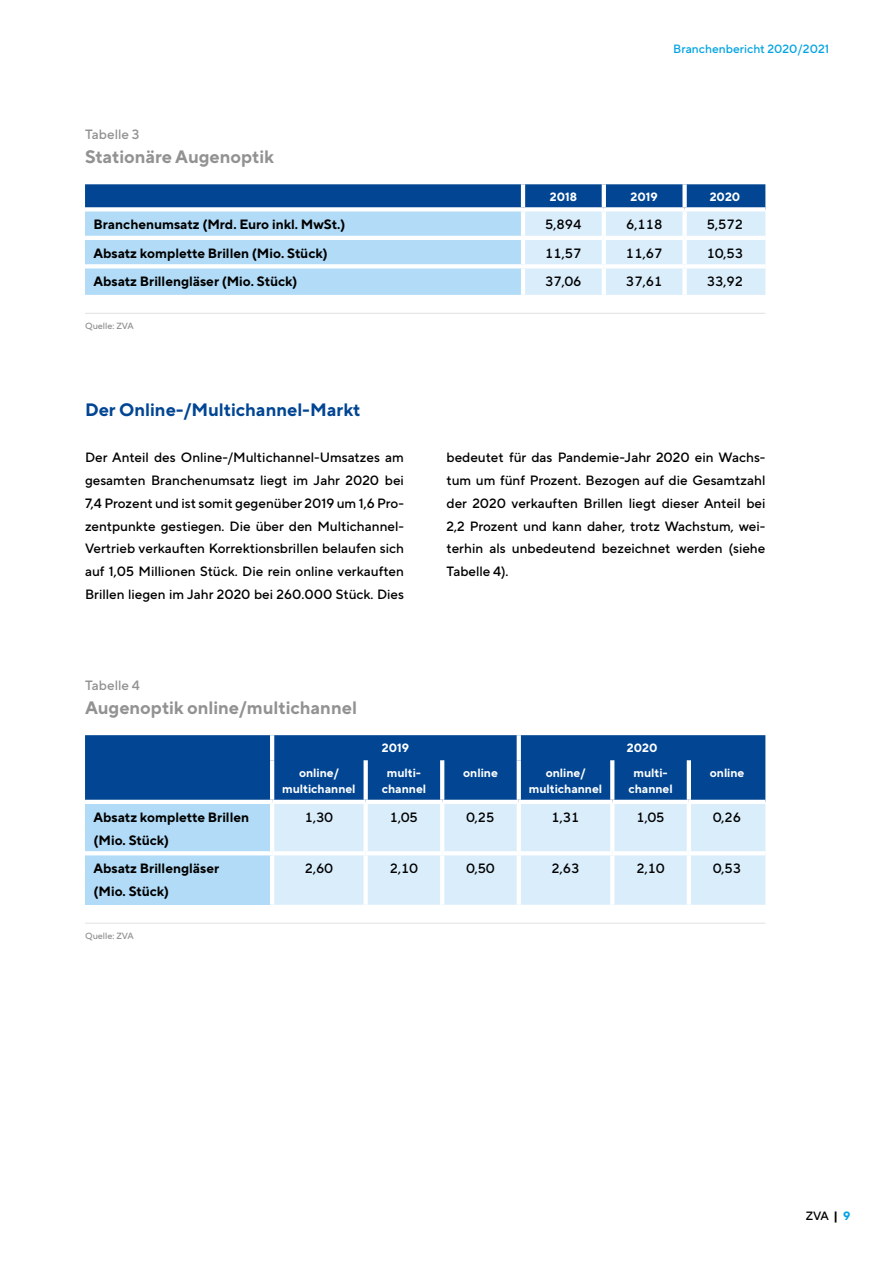
<style>
.page{position:relative;width:893px;height:1263px;background:#fff}
.page>*{position:absolute;margin:0;border:0;box-sizing:border-box;transform-origin:0 0}
.t1{font:700 18px "TT Norms Pro";color:#929292}
.t2{font:700 18px "TT Norms Pro";color:#014593}
.t3{font:500 13.5px/23px "TT Norms Pro";color:#000;text-align:justify}
.t4{font:700 13.5px/23px "TT Norms Pro";color:#000}
.t5{font:500 13.5px "TT Norms Pro";color:#929292}
.t6{font:700 12px/16.5px "TT Norms Pro";color:#fff;text-align:center}
.t7{font:500 12px "TT Norms Pro";color:#00a3e2}
.t8{font:500 12px "TT Norms Pro";color:#000}
.t9{font:500 9px "TT Norms Pro";color:#929292}
.s1{font-weight:700}
.s2{font-weight:700;color:#00a3e2}
</style>
<div class="page">
<svg style="left:85px;top:184px;width:680px;height:111px;background:#94bde0"></svg>
<hr style="left:521px;top:184px;width:4px;height:23px;background:#fff">
<hr style="left:602px;top:184px;width:4px;height:23px;background:#fff">
<div style="left:682px;top:184px;width:5px;height:23px;background:#fff"></div>
<div style="left:85px;top:207px;width:438px;height:5px;background:#fff"></div>
<div style="left:523px;top:207px;width:81px;height:5px;background:#fff"></div>
<hr style="left:521px;top:212px;width:4px;height:24px;background:#fff">
<div style="left:604px;top:207px;width:81px;height:5px;background:#fff"></div>
<hr style="left:602px;top:212px;width:4px;height:24px;background:#fff">
<div style="left:685px;top:207px;width:80px;height:5px;background:#fff"></div>
<div style="left:682px;top:212px;width:5px;height:24px;background:#fff"></div>
<hr style="left:85px;top:236px;width:438px;height:4px;background:#fff">
<hr style="left:523px;top:236px;width:81px;height:4px;background:#fff">
<hr style="left:521px;top:240px;width:4px;height:24px;background:#fff">
<hr style="left:604px;top:236px;width:81px;height:4px;background:#fff">
<hr style="left:602px;top:240px;width:4px;height:24px;background:#fff">
<hr style="left:685px;top:236px;width:80px;height:4px;background:#fff">
<div style="left:682px;top:240px;width:5px;height:24px;background:#fff"></div>
<svg style="left:85px;top:264px;width:438px;height:4px"></svg>
<hr style="left:523px;top:264px;width:81px;height:4px;background:#fff">
<hr style="left:521px;top:268px;width:4px;height:27px;background:#fff">
<hr style="left:604px;top:264px;width:81px;height:4px;background:#fff">
<hr style="left:602px;top:268px;width:4px;height:27px;background:#fff">
<hr style="left:685px;top:264px;width:80px;height:4px;background:#fff">
<div style="left:682px;top:268px;width:5px;height:27px;background:#fff"></div>
<hr style="left:85px;top:313px;width:680px;height:1px;background:#e3e3e3">
<div style="left:85px;top:735px;width:680px;height:65px;background:#014593"></div>
<div style="left:85px;top:802px;width:187px;height:51px;background:#b1dbf6"></div>
<div style="left:85px;top:853px;width:187px;height:52px;background:#b1dbf6"></div>
<div style="left:274px;top:804px;width:491px;height:101px;background:#daedfb"></div>
<hr style="left:270px;top:735px;width:4px;height:25px;background:#fff">
<svg style="left:517px;top:735px;width:4px;height:25px"></svg>
<hr style="left:270px;top:760px;width:4px;height:40px;background:#fff">
<svg style="left:364px;top:760px;width:4px;height:40px"></svg>
<svg style="left:440px;top:760px;width:4px;height:40px"></svg>
<svg style="left:517px;top:760px;width:4px;height:40px"></svg>
<svg style="left:610px;top:760px;width:4px;height:40px"></svg>
<hr style="left:687px;top:760px;width:4px;height:40px;background:#fff">
<hr style="left:85px;top:800px;width:187px;height:4px;background:#fff">
<hr style="left:270px;top:804px;width:4px;height:47px;background:#fff">
<hr style="left:364px;top:804px;width:4px;height:47px;background:#fff">
<hr style="left:440px;top:804px;width:4px;height:47px;background:#fff">
<hr style="left:517px;top:804px;width:4px;height:47px;background:#fff">
<hr style="left:610px;top:804px;width:4px;height:47px;background:#fff">
<hr style="left:687px;top:804px;width:4px;height:47px;background:#fff">
<svg style="left:85px;top:851px;width:187px;height:4px"></svg>
<hr style="left:272px;top:851px;width:94px;height:4px;background:#fff">
<hr style="left:270px;top:855px;width:4px;height:50px;background:#fff">
<hr style="left:366px;top:851px;width:76px;height:4px;background:#fff">
<hr style="left:364px;top:855px;width:4px;height:50px;background:#fff">
<hr style="left:442px;top:851px;width:77px;height:4px;background:#fff">
<hr style="left:440px;top:855px;width:4px;height:50px;background:#fff">
<hr style="left:519px;top:851px;width:93px;height:4px;background:#fff">
<hr style="left:517px;top:855px;width:4px;height:50px;background:#fff">
<hr style="left:612px;top:851px;width:77px;height:4px;background:#fff">
<hr style="left:610px;top:855px;width:4px;height:50px;background:#fff">
<hr style="left:689px;top:851px;width:76px;height:4px;background:#fff">
<hr style="left:687px;top:855px;width:4px;height:50px;background:#fff">
<hr style="left:85px;top:923px;width:680px;height:1px;background:#e3e3e3">
<p class="t5" style="left:85px;top:124px;width:56px">Tabelle 3</p>
<h1 class="t1" style="left:85px;top:143px;width:190px">Stationäre Augenoptik</h1>
<p class="t7" style="left:673px;top:40px;width:157px">Branchenbericht 2020/2021</p>
<p class="t6" style="left:550px;top:188px;width:29px">2018</p>
<p class="t6" style="left:631px;top:188px;width:29px">2019</p>
<p class="t6" style="left:710px;top:188px;width:32px">2020</p>
<p class="t4" style="left:94px;top:212px;width:253px">Branchenumsatz (Mrd. Euro inkl. MwSt.)</p>
<p class="t3" style="left:545px;top:212px;width:38px">5,894</p>
<p class="t3" style="left:626px;top:212px;width:38px">6,118</p>
<p class="t3" style="left:707px;top:212px;width:38px">5,572</p>
<p class="t4" style="left:94px;top:241px;width:236px">Absatz komplette Brillen (Mio. Stück)</p>
<p class="t3" style="left:545px;top:241px;width:38px">11,57</p>
<p class="t3" style="left:626px;top:241px;width:38px">11,67</p>
<p class="t3" style="left:707px;top:241px;width:38px">10,53</p>
<p class="t4" style="left:94px;top:269px;width:205px">Absatz Brillengläser (Mio. Stück)</p>
<p class="t3" style="left:545px;top:269px;width:38px">37,06</p>
<p class="t3" style="left:626px;top:269px;width:38px">37,61</p>
<p class="t3" style="left:707px;top:269px;width:38px">33,92</p>
<p class="t9" style="left:85px;top:319px;width:50px">Quelle: ZVA</p>
<h1 class="t2" style="left:85px;top:396px;width:277px">Der Online-/Multichannel-Markt</h1>
<p class="t3" style="left:85px;top:444px;width:320px">Der Anteil des Online-/Multichannel-Umsatzes am gesamten Branchenumsatz liegt im Jahr 2020 bei 7,4 Prozent und ist somit gegenüber 2019 um 1,6 Pro&shy;zentpunkte gestiegen. Die über den Multichannel-Vertrieb verkauften Korrektionsbrillen belaufen sich auf 1,05 Millionen Stück. Die rein online verkauften Brillen liegen im Jahr 2020 bei 260.000 Stück. Dies</p>
<p class="t3" style="left:446px;top:444px;width:320px">bedeutet für das Pandemie-Jahr 2020 ein Wachs&shy;tum um fünf Prozent. Bezogen auf die Gesamtzahl der 2020 verkauften Brillen liegt dieser Anteil bei 2,2 Prozent und kann daher, trotz Wachstum, wei&shy;terhin als unbedeutend bezeichnet werden (siehe Tabelle 4).</p>
<p class="t5" style="left:85px;top:675px;width:56px">Tabelle 4</p>
<h1 class="t1" style="left:85px;top:694px;width:273px">Augenoptik online/multichannel</h1>
<p class="t6" style="left:382px;top:738px;width:29px">2019</p>
<p class="t6" style="left:627px;top:738px;width:32px">2020</p>
<p class="t6" style="left:282px;top:763px;width:75px">online/ multichannel</p>
<p class="t6" style="left:382px;top:763px;width:46px">multi&shy;channel</p>
<p class="t6" style="left:463px;top:763px;width:36px">online</p>
<p class="t6" style="left:529px;top:763px;width:75px">online/ multichannel</p>
<p class="t6" style="left:628px;top:763px;width:46px">multi&shy;channel</p>
<p class="t6" style="left:710px;top:763px;width:36px">online</p>
<p class="t4" style="left:94px;top:805px;width:157px">Absatz komplette Brillen (Mio. Stück)</p>
<p class="t3" style="left:305px;top:804px;width:30px">1,30</p>
<p class="t3" style="left:390px;top:804px;width:30px">1,05</p>
<p class="t3" style="left:466px;top:804px;width:30px">0,25</p>
<p class="t3" style="left:551px;top:804px;width:30px">1,31</p>
<p class="t3" style="left:636px;top:804px;width:30px">1,05</p>
<p class="t3" style="left:713px;top:804px;width:30px">0,26</p>
<p class="t4" style="left:94px;top:856px;width:127px">Absatz Brillengläser (Mio. Stück)</p>
<p class="t3" style="left:305px;top:856px;width:30px">2,60</p>
<p class="t3" style="left:390px;top:856px;width:30px">2,10</p>
<p class="t3" style="left:466px;top:856px;width:30px">0,50</p>
<p class="t3" style="left:551px;top:856px;width:30px">2,63</p>
<p class="t3" style="left:636px;top:856px;width:30px">2,10</p>
<p class="t3" style="left:713px;top:856px;width:30px">0,53</p>
<p class="t9" style="left:85px;top:929px;width:50px">Quelle: ZVA</p>
<p class="t8" style="left:806px;top:1207px;width:46px">ZVA <span class="s1">|</span> <span class="s2">9</span></p>
</div>
